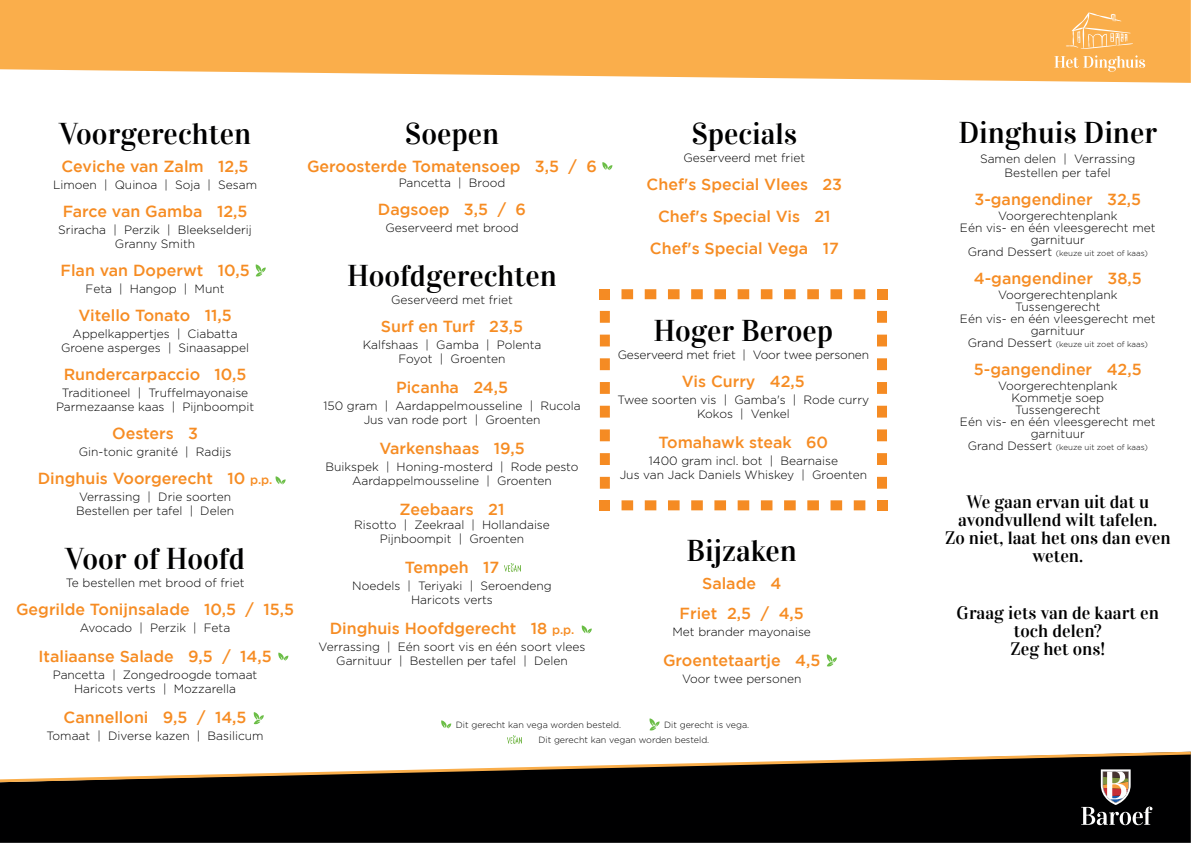
<style>
.page{position:relative;width:1191px;height:843px;background:#fff}
.page>*{position:absolute;margin:0;border:0;box-sizing:border-box;transform-origin:0 0}
.t1{font:30px "Vidaloka";color:#000001}
.t2{font:18px/18px "Vidaloka";color:#000001;text-align:center}
.t3{font:500 16px/32px "Gotham";color:#f68c23;text-align:center}
.t4{font:300 12px/14px "Gotham";color:#000001;text-align:center}
.t5{font:300 9px "Gotham";color:#000001}
.t6{font:300 8px "Gotham";color:#000001}
.s1{font-size:12px}
</style>
<div class="page">
<svg style="left:256px;top:264px;width:10px;height:12px"></svg>
<img style="left:504px;top:565px;width:16px;height:6px">
<svg style="left:0;top:0;width:1191px;height:83px;fill:#faae4b"></svg>
<div style="left:0;top:824px;width:1191px;height:18px;background:#000001"></div>
<svg style="left:621px;top:500px;width:244px;height:10px"></svg>
<svg style="left:600px;top:299px;width:10px;height:189px"></svg>
<svg style="left:877px;top:311px;width:10px;height:177px"></svg>
<svg style="left:621px;top:289px;width:245px;height:10px"></svg>
<svg style="left:0;top:751px;width:1191px;height:73px"></svg>
<svg style="left:1066px;top:13px;width:67px;height:36px"></svg>
<svg style="left:1054px;top:55px;width:91px;height:17px"></svg>
<svg style="left:827px;top:654px;width:10px;height:12px"></svg>
<div style="left:600px;top:289px;width:10px;height:10px;background:#f58b23"></div>
<div style="left:877px;top:289px;width:10px;height:10px;background:#f58b23"></div>
<div style="left:877px;top:500px;width:10px;height:10px;background:#f58b23"></div>
<div style="left:600px;top:500px;width:10px;height:10px;background:#f58b23"></div>
<svg style="left:582px;top:625px;width:10px;height:8px"></svg>
<svg style="left:441px;top:720px;width:10px;height:8px"></svg>
<svg style="left:649px;top:718px;width:10px;height:12px"></svg>
<svg style="left:278px;top:652px;width:10px;height:8px"></svg>
<svg style="left:275px;top:476px;width:11px;height:8px"></svg>
<svg style="left:602px;top:162px;width:10px;height:8px"></svg>
<svg style="left:254px;top:712px;width:10px;height:11px"></svg>
<img style="left:507px;top:737px;width:14px;height:6px">
<h1 class="t1" style="left:59px;top:115px;width:194px">Voorgerechten</h1>
<h3 class="t3" style="left:62px;top:151px;width:188px">Ceviche van Zalm 12,5</h3>
<p class="t4" style="left:53px;top:178px;width:206px">Limoen | Quinoa | Soja | Sesam</p>
<h3 class="t3" style="left:63px;top:196px;width:186px">Farce van Gamba 12,5</h3>
<p class="t4" style="left:58px;top:223px;width:195px">Sriracha | Perzik | Bleekselderij<br>Granny Smith</p>
<h3 class="t3" style="left:61px;top:255px;width:191px">Flan van Doperwt 10,5</h3>
<p class="t4" style="left:86px;top:282px;width:140px">Feta | Hangop | Munt</p>
<h3 class="t3" style="left:78px;top:300px;width:155px">Vitello Tonato 11,5</h3>
<p class="t4" style="left:61px;top:327px;width:190px">Appelkappertjes | Ciabatta<br>Groene asperges | Sinaasappel</p>
<h3 class="t3" style="left:64px;top:359px;width:184px">Rundercarpaccio 10,5</h3>
<p class="t4" style="left:56px;top:386px;width:200px">Traditioneel | Truffelmayonaise<br>Parmezaanse kaas | Pijnboompit</p>
<h3 class="t3" style="left:112px;top:418px;width:87px">Oesters 3</h3>
<p class="t4" style="left:79px;top:445px;width:154px">Gin-tonic granité | Radijs</p>
<h3 class="t3" style="left:38px;top:463px;width:236px">Dinghuis Voorgerecht 10 <span class="s1">p.p.</span></h3>
<p class="t4" style="left:76px;top:490px;width:159px;text-align:left">Verrassing | Drie soorten<br>Bestellen per tafel | Delen</p>
<h1 class="t1" style="left:65px;top:540px;width:181px">Voor of Hoofd</h1>
<p class="t4" style="left:66px;top:576px;width:180px">Te bestellen met brood of friet</p>
<h3 class="t3" style="left:16px;top:594px;width:279px">Gegrilde Tonijnsalade 10,5 / 15,5</h3>
<p class="t4" style="left:80px;top:621px;width:152px">Avocado | Perzik | Feta</p>
<h3 class="t3" style="left:38px;top:641px;width:235px">Italiaanse Salade 9,5 / 14,5</h3>
<p class="t4" style="left:53px;top:668px;width:206px">Pancetta | Zongedroogde tomaat<br>Haricots verts | Mozzarella</p>
<h3 class="t3" style="left:64px;top:702px;width:184px">Cannelloni 9,5 / 14,5</h3>
<p class="t4" style="left:46px;top:729px;width:219px">Tomaat | Diverse kazen | Basilicum</p>
<h1 class="t1" style="left:405px;top:115px;width:96px">Soepen</h1>
<h3 class="t3" style="left:307px;top:151px;width:291px">Geroosterde Tomatensoep 3,5 / 6</h3>
<p class="t4" style="left:399px;top:176px;width:108px">Pancetta | Brood</p>
<h3 class="t3" style="left:378px;top:194px;width:150px">Dagsoep 3,5 / 6</h3>
<p class="t4" style="left:385px;top:221px;width:135px">Geserveerd met brood</p>
<h1 class="t1" style="left:347px;top:257px;width:211px">Hoofdgerechten</h1>
<p class="t4" style="left:391px;top:293px;width:123px">Geserveerd met friet</p>
<h3 class="t3" style="left:381px;top:311px;width:144px">Surf en Turf 23,5</h3>
<p class="t4" style="left:363px;top:338px;width:180px">Kalfshaas | Gamba | Polenta<br>Foyot | Groenten</p>
<h3 class="t3" style="left:396px;top:372px;width:114px">Picanha 24,5</h3>
<p class="t4" style="left:323px;top:399px;width:259px">150 gram | Aardappelmousseline | Rucola<br>Jus van rode port | Groenten</p>
<h3 class="t3" style="left:379px;top:433px;width:147px">Varkenshaas 19,5</h3>
<p class="t4" style="left:325px;top:460px;width:255px">Buikspek | Honing-mosterd | Rode pesto<br>Aardappelmousseline | Groenten</p>
<h3 class="t3" style="left:400px;top:494px;width:106px">Zeebaars 21</h3>
<p class="t4" style="left:354px;top:518px;width:197px">Risotto | Zeekraal | Hollandaise<br>Pijnboompit | Groenten</p>
<h3 class="t3" style="left:405px;top:552px;width:96px">Tempeh 17</h3>
<p class="t4" style="left:352px;top:579px;width:201px">Noedels | Teriyaki | Seroendeng<br>Haricots verts</p>
<h3 class="t3" style="left:330px;top:613px;width:246px">Dinghuis Hoofdgerecht 18 <span class="s1">p.p.</span></h3>
<p class="t4" style="left:319px;top:640px;width:268px">Verrassing | Eén soort vis en één soort vlees<br>Garnituur | Bestellen per tafel | Delen</p>
<h1 class="t1" style="left:691px;top:115px;width:107px">Specials</h1>
<p class="t4" style="left:683px;top:151px;width:123px">Geserveerd met friet</p>
<h3 class="t3" style="left:646px;top:169px;width:197px">Chef's Special Vlees 23<br>Chef's Special Vis 21<br>Chef's Special Vega 17</h3>
<h1 class="t1" style="left:653px;top:312px;width:181px">Hoger Beroep</h1>
<p class="t4" style="left:618px;top:348px;width:253px">Geserveerd met friet | Voor twee personen</p>
<h3 class="t3" style="left:682px;top:366px;width:124px">Vis Curry 42,5</h3>
<p class="t4" style="left:617px;top:393px;width:253px">Twee soorten vis | Gamba's | Rode curry<br>Kokos | Venkel</p>
<h3 class="t3" style="left:658px;top:427px;width:171px">Tomahawk steak 60</h3>
<p class="t4" style="left:620px;top:454px;width:249px">1400 gram incl. bot | Bearnaise<br>Jus van Jack Daniels Whiskey | Groenten</p>
<h1 class="t1" style="left:686px;top:532px;width:112px">Bijzaken</h1>
<h3 class="t3" style="left:679px;top:568px;width:126px;line-height:30px">Salade 4<br>Friet 2,5 / 4,5</h3>
<p class="t4" style="left:672px;top:625px;width:140px">Met brander mayonaise</p>
<h3 class="t3" style="left:663px;top:644px;width:159px">Groentetaartje 4,5</h3>
<p class="t4" style="left:682px;top:672px;width:121px">Voor twee personen</p>
<p class="t5" style="left:456px;top:720px;width:167px">Dit gerecht kan vega worden besteld.</p>
<p class="t5" style="left:664px;top:720px;width:87px">Dit gerecht is vega.</p>
<p class="t5" style="left:538px;top:735px;width:172px">Dit gerecht kan vegan worden besteld.</p>
<h1 class="t1" style="left:958px;top:115px;width:200px">Dinghuis Diner</h1>
<p class="t4" style="left:980px;top:152px;width:157px">Samen delen | Verrassing<br>Bestellen per tafel</p>
<h3 class="t3" style="left:974px;top:184px;width:168px">3-gangendiner 32,5</h3>
<p class="t4" style="left:960px;top:210px;width:197px;line-height:12px">Voorgerechtenplank<br>Eén vis- en één vleesgerecht met garnituur</p>
<p class="t6" style="left:967px;top:250px;width:182px"><span class="s1">Grand Dessert</span> (keuze uit zoet of kaas)</p>
<h3 class="t3" style="left:974px;top:263px;width:169px">4-gangendiner 38,5</h3>
<p class="t4" style="left:960px;top:289px;width:197px;line-height:12px">Voorgerechtenplank<br>Tussengerecht<br>Eén vis- en één vleesgerecht met garnituur</p>
<p class="t6" style="left:967px;top:341px;width:182px"><span class="s1">Grand Dessert</span> (keuze uit zoet of kaas)</p>
<h3 class="t3" style="left:974px;top:354px;width:169px">5-gangendiner 42,5</h3>
<p class="t4" style="left:960px;top:380px;width:197px;line-height:12px">Voorgerechtenplank<br>Kommetje soep<br>Tussengerecht<br>Eén vis- en één vleesgerecht met garnituur</p>
<p class="t6" style="left:967px;top:444px;width:182px"><span class="s1">Grand Dessert</span> (keuze uit zoet of kaas)</p>
<h2 class="t2" style="left:945px;top:493px;width:227px">We gaan ervan uit dat u avondvullend wilt tafelen.<br>Zo niet, laat het ons dan even weten.</h2>
<h2 class="t2" style="left:956px;top:604px;width:204px">Graag iets van de kaart en toch delen?<br>Zeg het ons!</h2>
</div>
